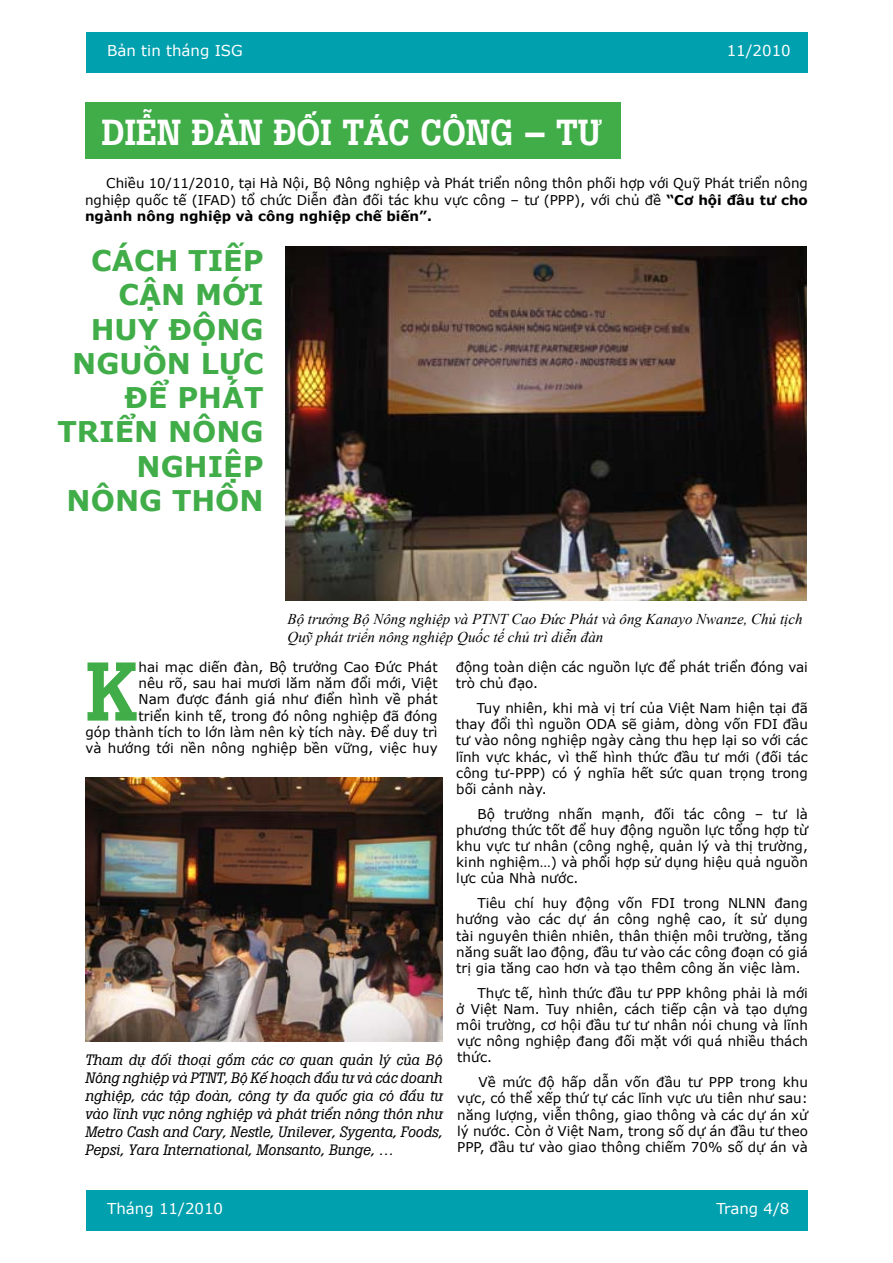
<style>
.page{position:relative;width:893px;height:1263px;background:#fff}
.page>*{position:absolute;margin:0;border:0;box-sizing:border-box;transform-origin:0 0}
.t1{font:700 82.35px "Boton";color:#41ad49}
.t2{font:700 36px "Boton";color:#fff}
.t3{font:700 28.5px/34.2px "Verdana";color:#41ad49}
.t4{font:italic 15px/18px "Boton";color:#000;text-align:justify}
.t5{font:italic 15px/18px "Times New Roman";color:#000}
.t6{font:15px "Verdana";color:#fff}
.t7{font:13.5px/16.2px "Verdana";color:#000;text-align:justify}
.s1{font-weight:700}
</style>
<div class="page">
<div style="left:86px;top:1190px;width:721px;height:41px;background:#00a0af"></div>
<div style="left:86px;top:32px;width:721px;height:40px;background:#00a0af"></div>
<img style="left:286px;top:247px;width:520px;height:354px">
<div style="left:85px;top:102px;width:536px;height:57px;background:#41ad49"></div>
<img style="left:85px;top:777px;width:357px;height:264px">
<p class="t6" style="left:107px;top:41px;width:137px">Bản tin tháng ISG</p>
<p class="t6" style="left:727px;top:41px;width:66px">11/2010</p>
<h2 class="t2" style="left:102px;top:107px;width:500px">DIỄN ĐÀN ĐỐI TÁC CÔNG – TƯ</h2>
<p class="t7" style="left:85px;top:175px;width:724px;text-indent:21px">Chiều 10/11/2010, tại Hà Nội, Bộ Nông nghiệp và Phát triển nông thôn phối hợp với Quỹ Phát triển nông nghiệp quốc tế (IFAD) tổ chức Diễn đàn đối tác khu vực công – tư (PPP), với chủ đề <span class="s1">“CƠ HỘI ĐẦU TƯ CHO NGÀNH NÔNG NGHIỆP VÀ CÔNG NGHIỆP CHẾ BIẾN”.</span></p>
<h3 class="t3" style="left:118px;top:243px;width:100px;text-indent:70px">TIẾP<br>CẬN MỚI</h3>
<h3 class="t3" style="left:91px;top:311px;width:23px">HUY</h3>
<h3 class="t3" style="left:169px;top:311px;width:25px">ĐỘNG</h3>
<h3 class="t3" style="left:72px;top:345px;width:24px">NGUỒN</h3>
<h3 class="t3" style="left:201px;top:345px;width:21px">LỰC</h3>
<h3 class="t3" style="left:124px;top:380px;width:75px">ĐỂ PHÁT</h3>
<h3 class="t3" style="left:57px;top:414px;width:21px">TRIỂN</h3>
<h3 class="t3" style="left:168px;top:414px;width:24px">NÔNG</h3>
<h3 class="t3" style="left:137px;top:448px;width:22px">NGHI</h3>
<h3 class="t3" style="left:223px;top:448px;width:38px">ỆP</h3>
<h3 class="t3" style="left:67px;top:482px;width:24px">NÔNG</h3>
<h3 class="t3" style="left:172px;top:482px;width:24px">THÔN</h3>
<h3 class="t3" style="left:91px;top:243px;width:43px">CÁCH</h3>
<p class="t5" style="left:288px;top:610px;width:516px">Bộ trưởng Bộ Nông nghiệp và PTNT Cao Đức Phát và ông Kanayo Nwanze, Chủ tịch<br>Quỹ phát triển nông nghiệp Quốc tế chủ trì diễn đàn</p>
<p class="t7" style="left:85px;top:658px;width:354px;text-align:right">hai mạc diến đàn, Bộ trưởng Cao Đức Phát<br>nêu rõ, sau hai mươi lăm năm đổi mới, Việt<br>Nam được đánh giá như điển hình về phát<br>triển kinh tế, trong đó nông nghiệp đã đóng<br>góp thành tích to lớn làm nên kỳ tích này. Để duy trì và hướng tới nền nông nghiệp bền vững, việc huy</p>
<p class="t7" style="left:456px;top:658px;width:354px">động toàn diện các nguồn lực để phát triển đóng vai trò chủ đạo.</p>
<h1 class="t1" style="left:85px;top:632px;width:55px">K</h1>
<p class="t7" style="left:456px;top:699px;width:354px;text-indent:21px">Tuy nhiên, khi mà vị trí của Việt Nam hiện tại đã thay đổi thì nguồn ODA sẽ giảm, dòng vốn FDI đầu tư vào nông nghiệp ngày càng thu hẹp lại so với các lĩnh vực khác, vì thế hình thức đầu tư mới (đối tác công tư-PPP) có ý nghĩa hết sức quan trọng trong bối cảnh này.</p>
<p class="t7" style="left:456px;top:805px;width:353px;text-indent:21px">Bộ trưởng nhấn mạnh, đối tác công – tư là phương thức tốt để huy động nguồn lực tổng hợp từ khu vực tư nhân (công nghệ, quản lý và thị trường, kinh nghiệm…) và phổi hợp sử dụng hiệu quả nguồn lực của Nhà nước.</p>
<p class="t7" style="left:456px;top:895px;width:353px;text-indent:21px">Tiêu chí huy động vốn FDI trong NLNN đang hướng vào các dự án công nghệ cao, ít sử dụng tài nguyên thiên nhiên, thân thiện môi trường, tăng năng suất lao động, đầu tư vào các công đoạn có giá trị gia tăng cao hơn và tạo thêm công ăn việc làm.</p>
<p class="t7" style="left:456px;top:984px;width:353px;text-indent:21px">Thực tế, hình thức đầu tư PPP không phải là mới ở Việt Nam. Tuy nhiên, cách tiếp cận và tạo dựng môi trường, cơ hội đầu tư tư nhân nói chung và lĩnh vực nông nghiệp đang đối mặt với quá nhiều thách thức.</p>
<p class="t7" style="left:457px;top:1074px;width:352px;text-indent:21px">Về mức độ hấp dẫn vốn đầu tư PPP trong khu vực, có thể xếp thứ tự các lĩnh vực ưu tiên như sau: năng lượng, viễn thông, giao thông và các dự án xử lý nước. Còn ở Việt Nam, trong số dự án đầu tư theo PPP, đầu tư vào giao thông chiếm 70% số dự án và</p>
<p class="t4" style="left:85px;top:1050px;width:359px">Tham dự đối thoại gồm các cơ quan quản lý của Bộ Nông nghiệp và PTNT, Bộ Kế hoạch đầu tư và các doanh nghiệp, các tập đoàn, công ty đa quốc gia có đầu tư vào lĩnh vực nông nghiệp và phát triển nông thôn như Metro Cash and Cary, Nestle, Unilever, Sygenta, Foods, Pepsi, Yara International, Monsanto, Bunge, …</p>
<p class="t6" style="left:107px;top:1199px;width:117px">Tháng 11/2010</p>
<p class="t6" style="left:716px;top:1199px;width:74px">Trang 4/8</p>
</div>
